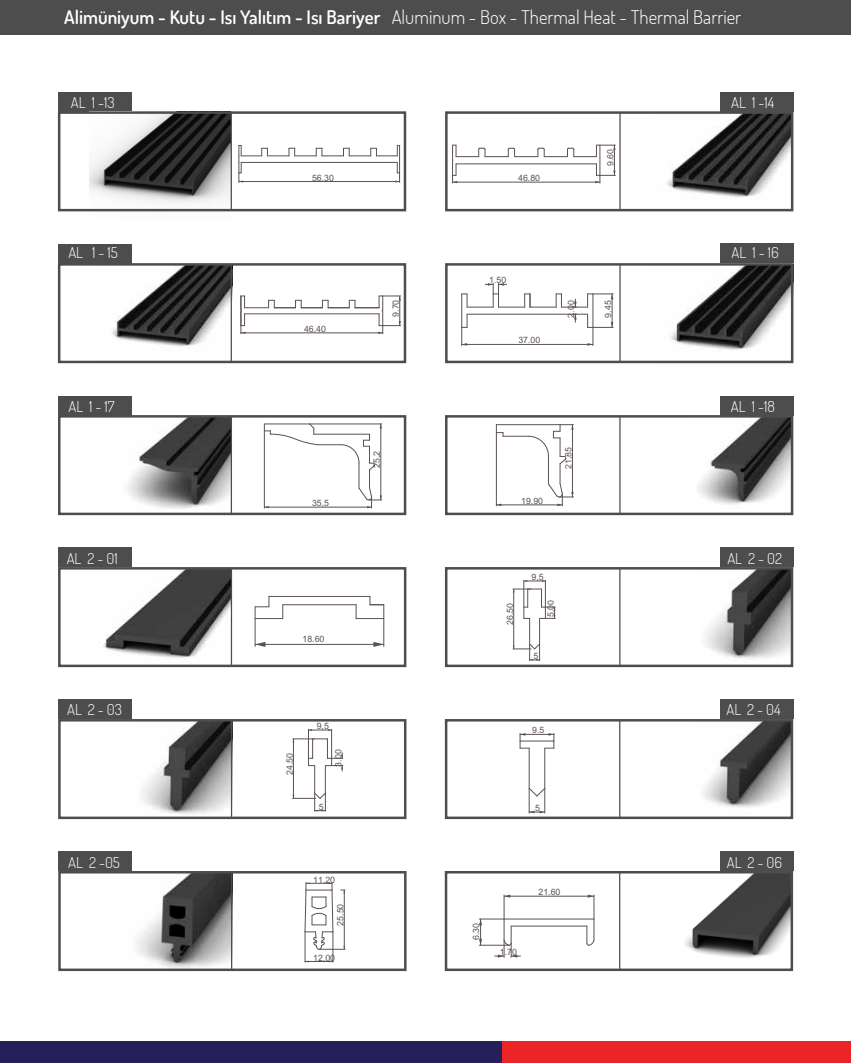
<style>
.page{position:relative;width:851px;height:1063px;background:#fff}
.page>*{position:absolute;margin:0;border:0;box-sizing:border-box;transform-origin:0 0}
.t1{font:300 18.75px "Dosis";color:#fff}
.t2{font:300 15px "Dosis";color:#fff}
.t3{font:8.75px "Arial";color:#5a5250}
.s1{font-weight:600}
</style>
<div class="page">
<div style="left:0;top:1041px;width:502px;height:22px;background:#252158"></div>
<div style="left:502px;top:1041px;width:348px;height:22px;background:#ea2427"></div>
<div style="left:58px;top:92px;width:73px;height:19px;background:#4d4d4d"></div>
<div style="left:58px;top:244px;width:73px;height:19px;background:#4d4d4d"></div>
<div style="left:58px;top:396px;width:73px;height:19px;background:#4d4d4d"></div>
<div style="left:58px;top:548px;width:73px;height:19px;background:#4d4d4d"></div>
<div style="left:58px;top:700px;width:73px;height:19px;background:#4d4d4d"></div>
<div style="left:58px;top:852px;width:73px;height:19px;background:#4d4d4d"></div>
<hr style="left:619px;top:113px;width:1px;height:97px;background:#4d4d4d">
<div style="left:720px;top:92px;width:73px;height:19px;background:#4d4d4d"></div>
<hr style="left:619px;top:264px;width:1px;height:98px;background:#4d4d4d">
<div style="left:720px;top:244px;width:73px;height:19px;background:#4d4d4d"></div>
<hr style="left:619px;top:416px;width:1px;height:98px;background:#4d4d4d">
<div style="left:720px;top:396px;width:73px;height:19px;background:#4d4d4d"></div>
<hr style="left:619px;top:568px;width:1px;height:98px;background:#4d4d4d">
<div style="left:720px;top:548px;width:73px;height:19px;background:#4d4d4d"></div>
<hr style="left:619px;top:720px;width:1px;height:98px;background:#4d4d4d">
<div style="left:719px;top:700px;width:74px;height:19px;background:#4d4d4d"></div>
<hr style="left:619px;top:872px;width:1px;height:98px;background:#4d4d4d">
<div style="left:719px;top:852px;width:74px;height:19px;background:#4d4d4d"></div>
<div style="left:0;top:0;width:850px;height:35px;background:#4d4d4d"></div>
<img style="left:89px;top:114px;width:142px;height:98px">
<div style="left:58px;top:111px;width:348px;height:100px;border:2px solid #4d4d4d"></div>
<hr style="left:231px;top:113px;width:1px;height:97px;background:#4d4d4d">
<img style="left:651px;top:114px;width:141px;height:98px">
<div style="left:445px;top:111px;width:348px;height:100px;border:2px solid #4d4d4d"></div>
<img style="left:112px;top:266px;width:119px;height:94px">
<div style="left:58px;top:263px;width:348px;height:100px;border:2px solid #4d4d4d"></div>
<hr style="left:231px;top:264px;width:1px;height:98px;background:#4d4d4d">
<img style="left:651px;top:266px;width:142px;height:98px">
<div style="left:445px;top:263px;width:348px;height:100px;border:2px solid #4d4d4d"></div>
<img style="left:116px;top:418px;width:115px;height:98px">
<div style="left:58px;top:415px;width:348px;height:100px;border:2px solid #4d4d4d"></div>
<hr style="left:231px;top:416px;width:1px;height:98px;background:#4d4d4d">
<img style="left:698px;top:418px;width:92px;height:87px">
<div style="left:445px;top:415px;width:348px;height:100px;border:2px solid #4d4d4d"></div>
<img style="left:103px;top:570px;width:128px;height:94px">
<div style="left:58px;top:567px;width:348px;height:100px;border:2px solid #4d4d4d"></div>
<hr style="left:231px;top:568px;width:1px;height:98px;background:#4d4d4d">
<img style="left:704px;top:570px;width:86px;height:89px">
<div style="left:445px;top:567px;width:348px;height:100px;border:2px solid #4d4d4d"></div>
<img style="left:142px;top:722px;width:89px;height:93px">
<div style="left:58px;top:719px;width:348px;height:100px;border:2px solid #4d4d4d"></div>
<hr style="left:231px;top:720px;width:1px;height:98px;background:#4d4d4d">
<img style="left:702px;top:722px;width:88px;height:86px">
<div style="left:445px;top:719px;width:348px;height:100px;border:2px solid #4d4d4d"></div>
<img style="left:126px;top:874px;width:106px;height:98px">
<div style="left:58px;top:871px;width:348px;height:100px;border:2px solid #4d4d4d"></div>
<hr style="left:231px;top:872px;width:1px;height:98px;background:#4d4d4d">
<img style="left:669px;top:874px;width:121px;height:98px">
<div style="left:444px;top:871px;width:349px;height:100px;border:2px solid #4d4d4d"></div>
<svg style="left:238px;top:145px;width:162px;height:38px"></svg>
<svg style="left:452px;top:145px;width:163px;height:38px"></svg>
<svg style="left:264px;top:423px;width:118px;height:85px"></svg>
<svg style="left:496px;top:424px;width:77px;height:82px"></svg>
<hr style="left:283px;top:604px;width:73px;height:1px;background:#5a5250">
<hr style="left:269px;top:596px;width:101px;height:1px;background:#5a5250">
<hr style="left:255px;top:644px;width:129px;height:1px;background:#5a5250">
<svg style="left:255px;top:596px;width:28px;height:51px"></svg>
<svg style="left:356px;top:596px;width:28px;height:51px"></svg>
<svg style="left:513px;top:580px;width:42px;height:81px"></svg>
<svg style="left:574px;top:315px;width:2px;height:7px"></svg>
<hr style="left:467px;top:314px;width:120px;height:1px;background:#5a5250">
<hr style="left:461px;top:344px;width:132px;height:1px;background:#5a5250">
<svg style="left:461px;top:314px;width:6px;height:32px"></svg>
<hr style="left:461px;top:294px;width:1px;height:33px;background:#5a5250">
<hr style="left:592px;top:294px;width:1px;height:33px;background:#5a5250">
<hr style="left:611px;top:294px;width:1px;height:33px;background:#5a5250">
<svg style="left:461px;top:283px;width:152px;height:25px"></svg>
<svg style="left:587px;top:314px;width:26px;height:32px"></svg>
<svg style="left:240px;top:296px;width:161px;height:38px"></svg>
<svg style="left:292px;top:729px;width:51px;height:83px"></svg>
<hr style="left:520px;top:734px;width:33px;height:1px;background:#5a5250">
<hr style="left:544px;top:748px;width:1px;height:40px;background:#5a5250">
<hr style="left:529px;top:748px;width:1px;height:40px;background:#5a5250">
<svg style="left:519px;top:733px;width:10px;height:16px"></svg>
<svg style="left:544px;top:733px;width:10px;height:16px"></svg>
<hr style="left:520px;top:741px;width:33px;height:1px;background:#5a5250">
<svg style="left:528px;top:788px;width:17px;height:25px"></svg>
<hr style="left:305px;top:932px;width:1px;height:30px;background:#5a5250">
<hr style="left:332px;top:932px;width:1px;height:30px;background:#5a5250">
<svg style="left:306px;top:961px;width:26px;height:1px"></svg>
<svg style="left:304px;top:882px;width:41px;height:68px"></svg>
<hr style="left:504px;top:919px;width:90px;height:1px;background:#5a5250">
<hr style="left:511px;top:926px;width:75px;height:1px;background:#5a5250">
<hr style="left:504px;top:896px;width:90px;height:1px;background:#5a5250">
<svg style="left:586px;top:895px;width:8px;height:51px"></svg>
<svg style="left:479px;top:895px;width:41px;height:63px"></svg>
<h1 class="t1" style="left:64px;top:5px;width:678px"><span class="s1">Alimüniyum - Kutu - Isı Yalıtım - Isı Bariyer</span> Aluminum - Box - Thermal Heat - Thermal Barrier</h1>
<h2 class="t2" style="left:71px;top:92px;width:45px">AL 1 -13</h2>
<h2 class="t2" style="left:731px;top:92px;width:44px">AL 1 -14</h2>
<p class="t3" style="left:605px;top:166px;width:19px;rotate:-90deg">9.60</p>
<p class="t3" style="left:312px;top:173px;width:23px">56.30</p>
<p class="t3" style="left:518px;top:173px;width:23px">46.80</p>
<h2 class="t2" style="left:68px;top:242px;width:51px">AL 1 - 15</h2>
<h2 class="t2" style="left:731px;top:242px;width:49px">AL 1 - 16</h2>
<p class="t3" style="left:489px;top:275px;width:19px">1.50</p>
<p class="t3" style="left:390px;top:317px;width:19px;rotate:-90deg">9.70</p>
<p class="t3" style="left:603px;top:318px;width:19px;rotate:-90deg">9.45</p>
<p class="t3" style="left:566px;top:318px;width:19px;rotate:-90deg">2.00</p>
<p class="t3" style="left:304px;top:324px;width:23px">46.40</p>
<p class="t3" style="left:518px;top:335px;width:23px">37.00</p>
<h2 class="t2" style="left:68px;top:396px;width:48px">AL 1 - 17</h2>
<h2 class="t2" style="left:730px;top:396px;width:45px">AL 1 -18</h2>
<p class="t3" style="left:312px;top:498px;width:19px">35,5</p>
<p class="t3" style="left:372px;top:468px;width:19px;rotate:-90deg">25,2</p>
<p class="t3" style="left:563px;top:469px;width:23px;rotate:-90deg">21,85</p>
<p class="t3" style="left:521px;top:496px;width:23px">19.90</p>
<h2 class="t2" style="left:67px;top:549px;width:53px">AL 2 - 01</h2>
<h2 class="t2" style="left:727px;top:549px;width:56px">AL 2 - 02</h2>
<p class="t3" style="left:531px;top:572px;width:14px">9,5</p>
<p class="t3" style="left:302px;top:634px;width:23px">18.60</p>
<p class="t3" style="left:505px;top:625px;width:23px;rotate:-90deg">26.50</p>
<p class="t3" style="left:545px;top:617px;width:19px;rotate:-90deg">5.00</p>
<p class="t3" style="left:533px;top:651px;width:6px">5</p>
<h2 class="t2" style="left:67px;top:700px;width:56px">AL 2 - 03</h2>
<h2 class="t2" style="left:726px;top:700px;width:56px">AL 2 - 04</h2>
<p class="t3" style="left:317px;top:721px;width:14px">9,5</p>
<p class="t3" style="left:532px;top:725px;width:14px">9.5</p>
<p class="t3" style="left:284px;top:775px;width:23px;rotate:-90deg">24.50</p>
<p class="t3" style="left:333px;top:767px;width:19px;rotate:-90deg">3.00</p>
<p class="t3" style="left:319px;top:802px;width:6px">5</p>
<p class="t3" style="left:535px;top:803px;width:6px">5</p>
<h2 class="t2" style="left:68px;top:852px;width:53px">AL 2 -05</h2>
<h2 class="t2" style="left:726px;top:852px;width:57px">AL 2 - 06</h2>
<p class="t3" style="left:313px;top:875px;width:23px">11.20</p>
<p class="t3" style="left:538px;top:887px;width:23px">21.60</p>
<p class="t3" style="left:335px;top:926px;width:23px;rotate:-90deg">25.50</p>
<p class="t3" style="left:471px;top:940px;width:19px;rotate:-90deg">6.30</p>
<p class="t3" style="left:313px;top:953px;width:23px">12.00</p>
<p class="t3" style="left:499px;top:947px;width:19px">1.70</p>
</div>
